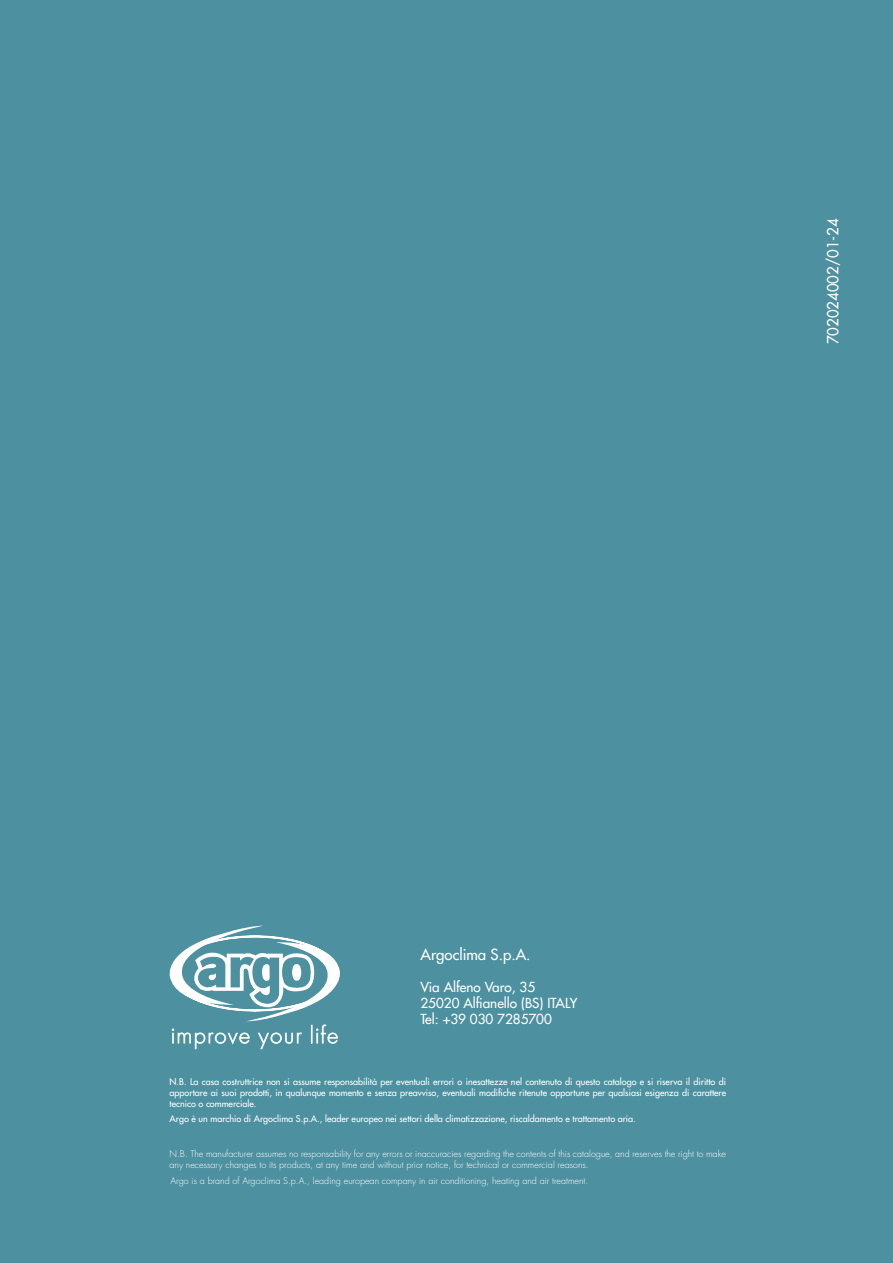
<style>
.page{position:relative;width:893px;height:1263px;background:#4d90a0}
.page>*{position:absolute;margin:0;border:0;box-sizing:border-box;transform-origin:0 0}
.t1{font:15px "Futura LT";color:#fff}
.t2{font:13.5px "Futura LT";color:#fff}
.t3{font:9px/10.8px "Futura LT";color:#fff;text-align:justify}
.t4{font:300 9px/10.8px "Futura LT";color:#fff}
</style>
<div class="page">
<svg style="left:169px;top:925px;width:171px;height:124px"></svg>
<p class="t1" style="left:823px;top:344px;width:127px;rotate:-90deg">702024002/01-24</p>
<p class="t1" style="left:420px;top:944px;width:112px">Argoclima S.p.A.</p>
<p class="t2" style="left:420px;top:978px;width:116px">Via Alfeno Varo, 35</p>
<p class="t2" style="left:420px;top:994px;width:159px">25020 Alfianello (BS) ITALY</p>
<p class="t2" style="left:420px;top:1010px;width:133px">Tel: +39 030 7285700</p>
<p class="t3" style="left:170px;top:1076px;width:558px">N.B. La casa costruttrice non si assume responsabilità per eventuali errori o inesattezze nel contenuto di questo catalogo e si riserva il diritto di apportare ai suoi prodotti, in qualunque momento e senza preavviso, eventuali modifiche ritenute opportune per qualsiasi esigenza di carattere tecnico o commerciale.</p>
<p class="t3" style="left:170px;top:1113px;width:468px">Argo è un marchio di Argoclima S.p.A., leader europeo nei settori della climatizzazione, riscaldamento e trattamento aria.</p>
<p class="t4" style="left:170px;top:1148px;width:558px">N.B. The manufacturer assumes no responsability for any errors or inaccuracies regarding the contents of this catalogue, and reserves the right to make any necessary changes to its products, at any time and without prior notice, for technical or commercial reasons.</p>
<p class="t4" style="left:170px;top:1176px;width:419px">Argo is a brand of Argoclima S.p.A., leading european company in air conditioning, heating and air treatment.</p>
</div>
